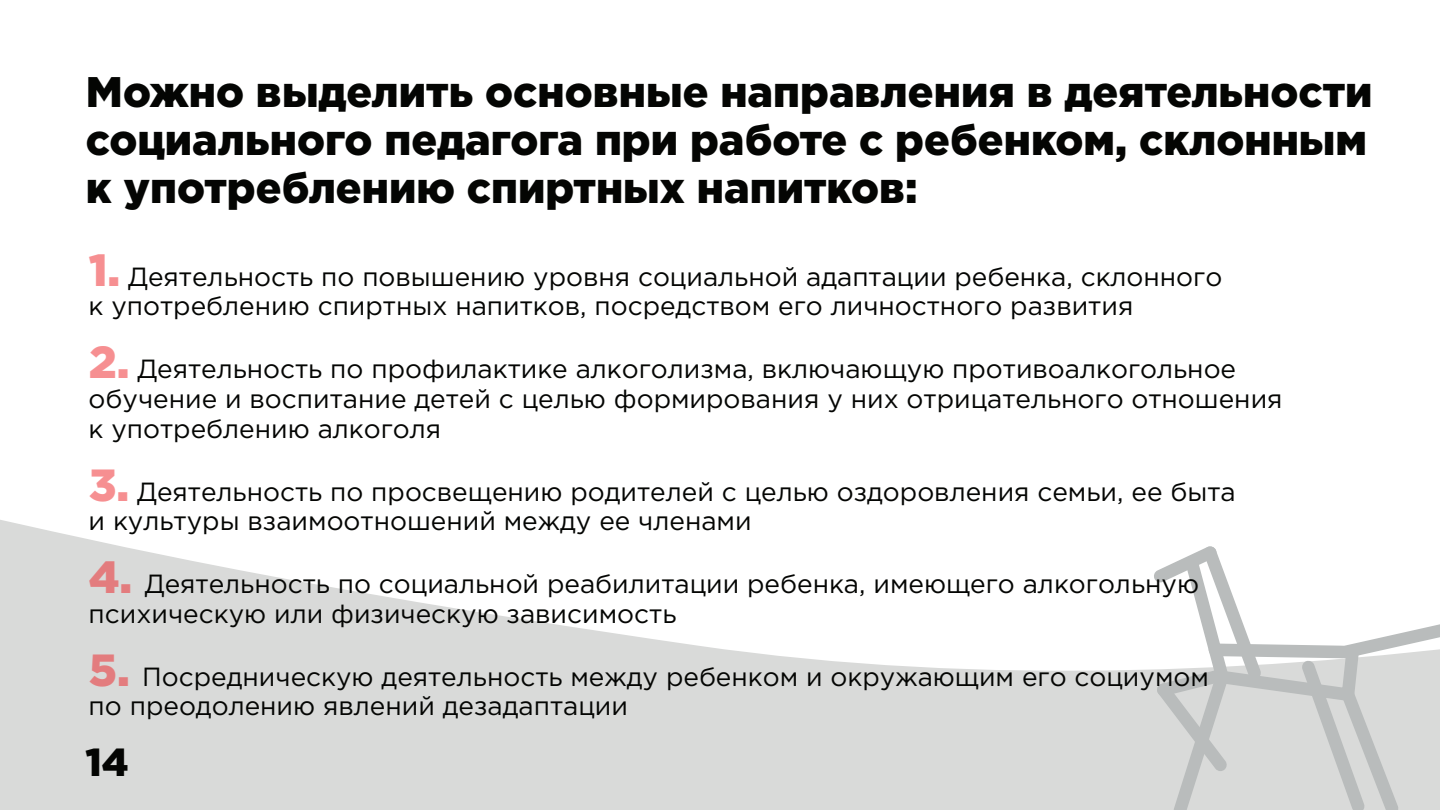
<style>
.page{position:relative;width:1440px;height:810px;background:#fff}
.page>*{position:absolute;margin:0;border:0;box-sizing:border-box;transform-origin:0 0}
.t1{font:900 42.75px/48px "Gotham Pro";color:#040503}
.t2{font:900 39px "Gotham Pro";color:#040503}
.t3{font:26.25px/29.6px "Gotham Pro";color:#040503}
.s1{font-weight:900;font-size:45px;color:rgb(238 31 35/.5)}
</style>
<div class="page">
<svg style="left:0;top:520px;width:1153px;height:290px;fill:#d9dad9"></svg>
<svg style="left:1153px;top:546px;width:287px;height:264px"></svg>
<h1 class="t1" style="left:86px;top:67px;width:1288px">Можно выделить основные направления в деятельности социального педагога при работе с ребенком, склонным к употреблению спиртных напитков:</h1>
<p class="t3" style="left:89px;top:262px;width:1135px"><span class="s1">1.</span> Деятельность по повышению уровня социальной адаптации ребенка, склонного к употреблению спиртных напитков, посредством его личностного развития</p>
<p class="t3" style="left:89px;top:354px;width:1195px"><span class="s1">2.</span> Деятельность по профилактике алкоголизма, включающую противоалкогольное обучение и воспитание детей с целью формирования у них отрицательного отношения к употреблению алкоголя</p>
<p class="t3" style="left:89px;top:476px;width:1149px"><span class="s1">3.</span> Деятельность по просвещению родителей с целью оздоровления семьи, ее быта и культуры взаимоотношений между ее членами</p>
<p class="t3" style="left:89px;top:569px;width:1112px"><span class="s1">4.</span> Деятельность по социальной реабилитации ребенка, имеющего алкогольную психическую или физическую зависимость</p>
<p class="t3" style="left:89px;top:662px;width:1122px"><span class="s1">5.</span> Посредническую деятельность между ребенком и окружающим его социумом по преодолению явлений дезадаптации</p>
<h2 class="t2" style="left:85px;top:740px;width:45px">14</h2>
</div>
